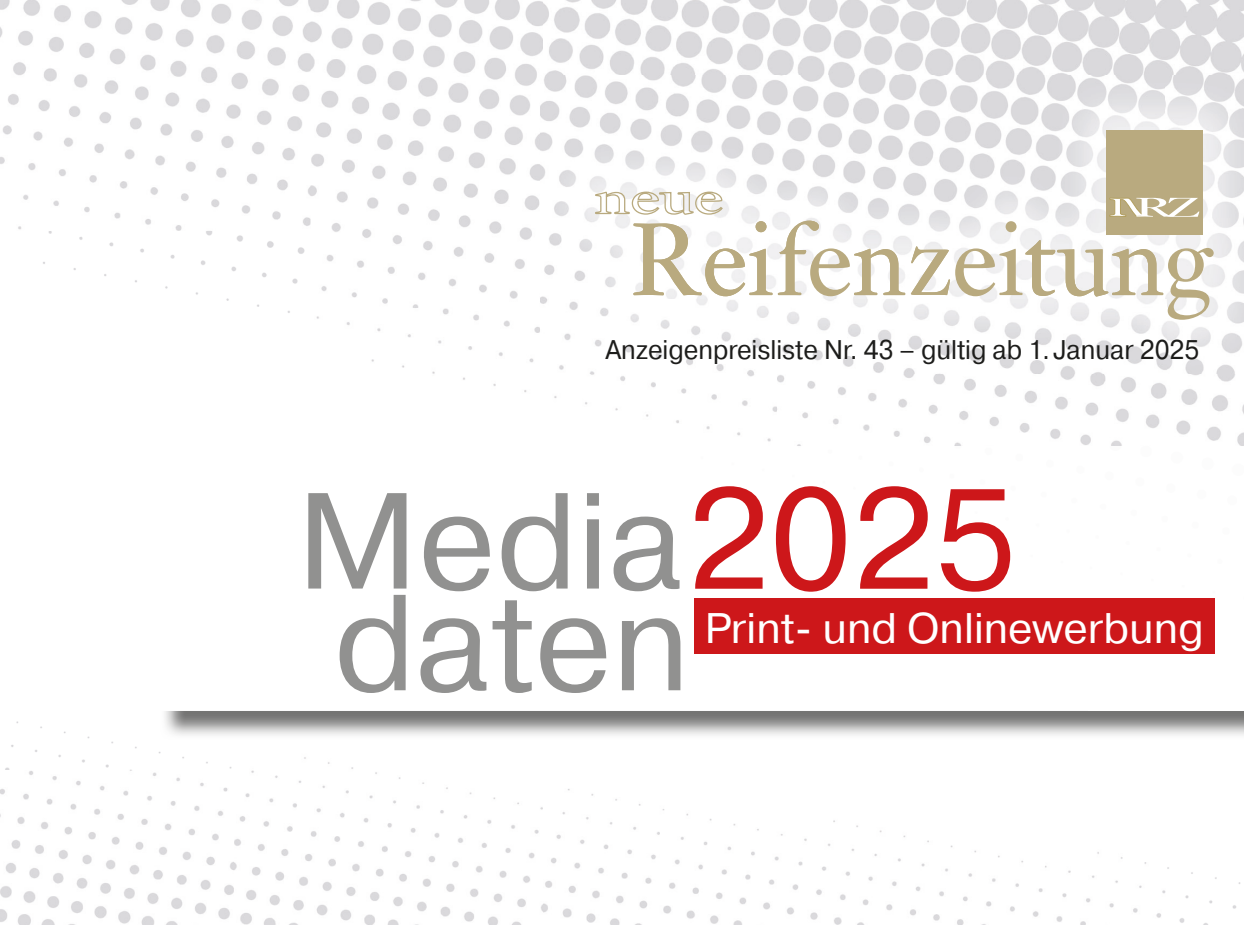
<style>
.page{position:relative;width:1244px;height:925px;background:#fff}
.page>*{position:absolute;margin:0;border:0;box-sizing:border-box;transform-origin:0 0}
.t1{font:136.35px/101.7px "Pragmatica";color:#919190}
.t2{font:42.75px "Pragmatica";color:#fff}
.t3{font:27px "Pragmatica";color:#1d1d1b;scale:.95 1}
.s1{font-size:142.2px;color:#cd171a}
</style>
<div class="page">
<img style="left:0;top:0;width:310px;height:313px">
<img style="left:310px;top:0;width:234px;height:308px">
<img style="left:544px;top:0;width:700px;height:76px">
<img style="left:316px;top:308px;width:461px;height:134px">
<img style="left:777px;top:374px;width:467px;height:72px">
<img style="left:0;top:721px;width:233px;height:204px">
<img style="left:233px;top:757px;width:1008px;height:168px">
<div style="left:694px;top:598px;width:521px;height:55px;background:#cd171a"></div>
<img style="left:541px;top:76px;width:703px;height:298px">
<div style="left:1106px;top:131px;width:96px;height:104px;background:#b9aa7f"></div>
<svg style="left:595px;top:174px;width:129px;height:41px"></svg>
<svg style="left:633px;top:221px;width:139px;height:75px"></svg>
<svg style="left:778px;top:221px;width:127px;height:75px"></svg>
<svg style="left:911px;top:198px;width:302px;height:122px"></svg>
<p class="t3" style="left:605px;top:333px;width:627px">Anzeigenpreisliste Nr. 43 – gültig ab 1. Januar 2025</p>
<h1 class="t1" style="left:297px;top:494px;width:721px">Media<span class="s1">2025 </span>daten</h1>
<h2 class="t2" style="left:705px;top:601px;width:500px">Print- und Onlinewerbung</h2>
</div>
